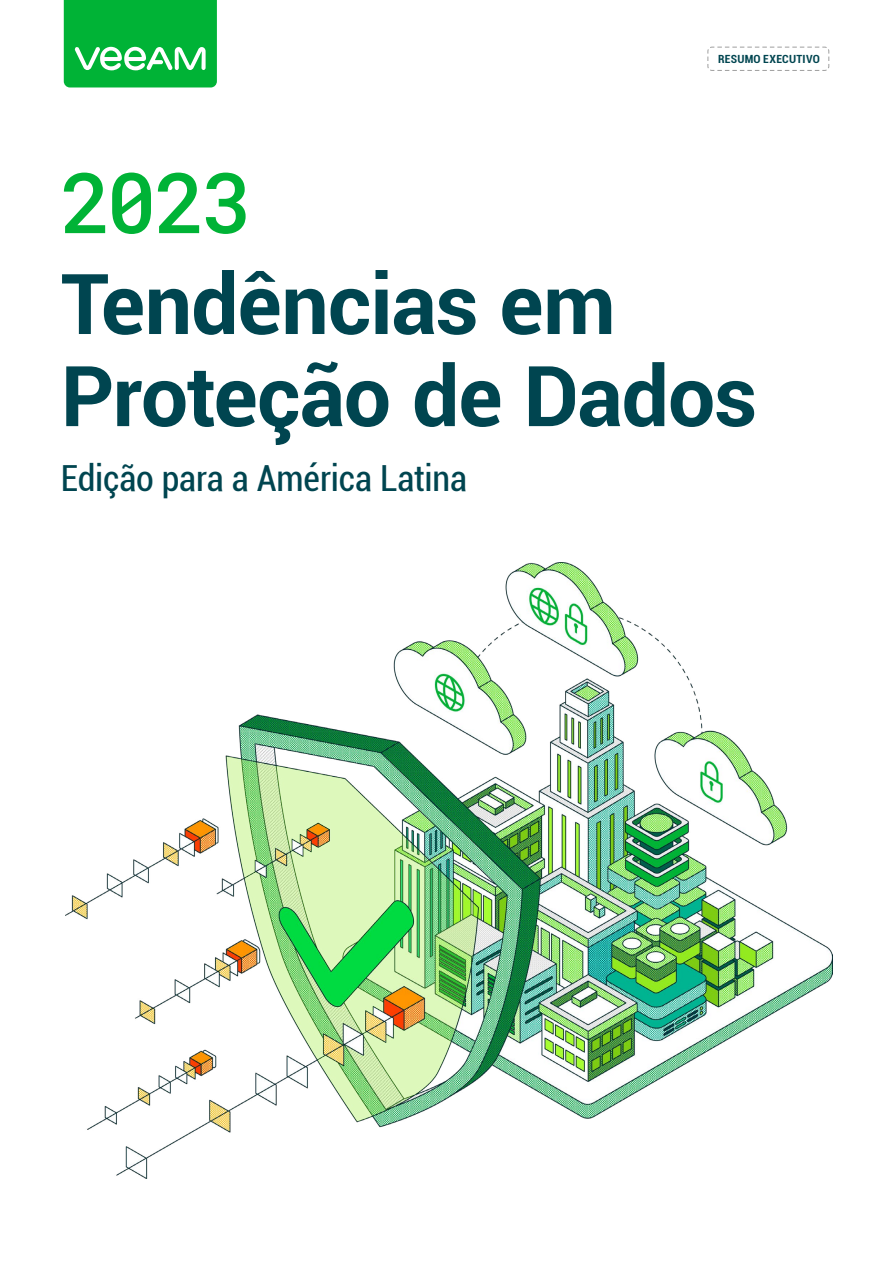
<style>
.page{position:relative;width:893px;height:1263px;background:#fff}
.page>*{position:absolute;margin:0;border:0;box-sizing:border-box;transform-origin:0 0}
.Cover_header{font:700 84px "Roboto";letter-spacing:-.01em;color:#004550}
.Cover_header-2{font:500 84px "Roboto Mono";color:#00b336}
.Subheadline{font:condensed 36px "Roboto";letter-spacing:-.005em;color:#004550}
.Diagram_numbers{font:700 condensed 11.25px "Roboto";letter-spacing:.02em;color:#004550;scale:1.05 1}
</style>
<div class="page">
<svg style="left:64px;top:0;width:153px;height:87px;background:#1aba4a"></svg>
<svg style="left:707px;top:46px;width:123px;height:25px"></svg>
<img style="left:66px;top:563px;width:766px;height:615px">
<p class="Diagram_numbers" style="left:718px;top:51px;width:98px">RESUMO EXECUTIVO</p>
<p class="Cover_header-2" style="left:61px;top:145px;width:193px">2023</p>
<p class="Cover_header" style="left:61px;top:245px;width:556px">Tendências em</p>
<p class="Cover_header" style="left:61px;top:337px;width:698px">Proteção de Dados</p>
<p class="Subheadline" style="left:61px;top:453px;width:408px">Edição para a América Latina</p>
</div>
